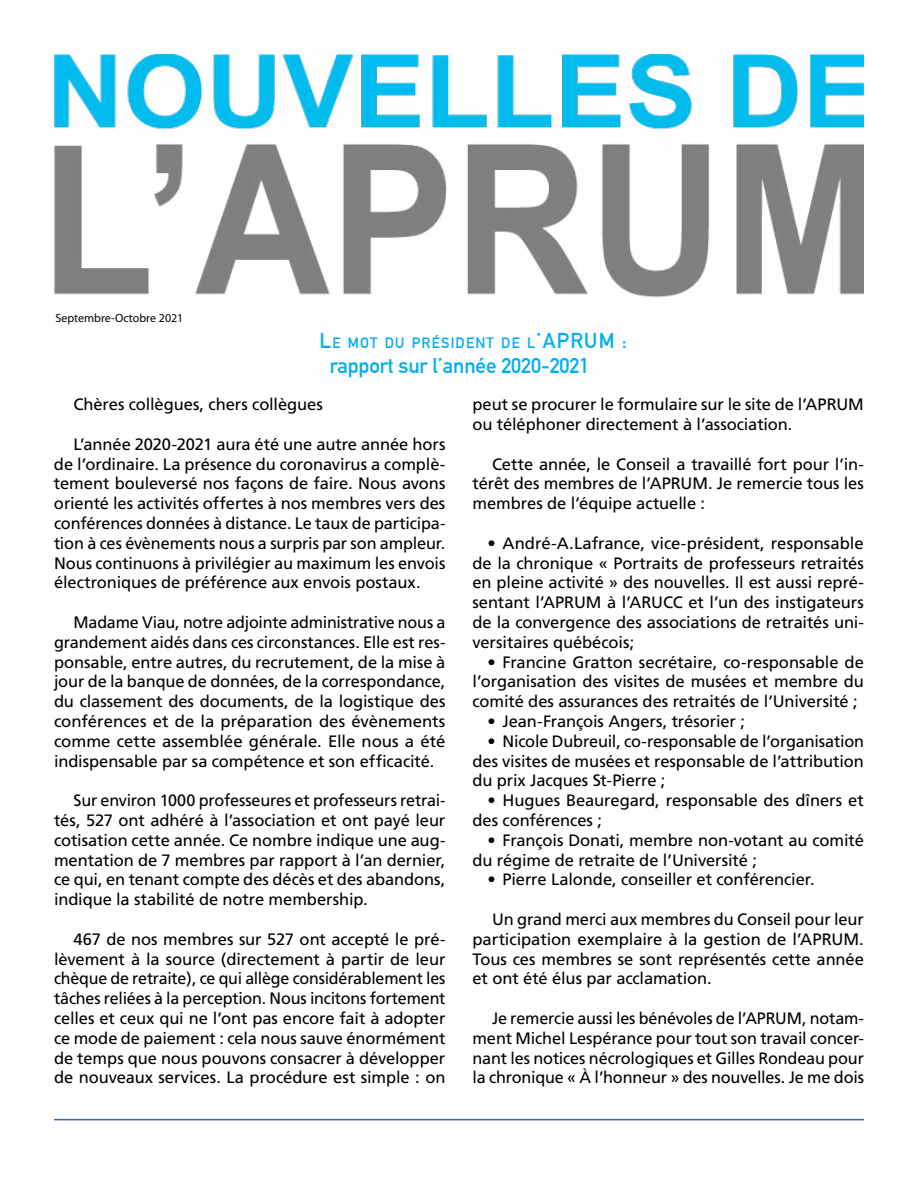
<style>
.page{position:relative;width:918px;height:1188px;background:#fff}
.page>*{position:absolute;margin:0;border:0;box-sizing:border-box;transform-origin:0 0}
.t1{font:700 21px "DIN Alternate";letter-spacing:-.005em;color:#00aeef}
.t2{font:700 21px "DIN Alternate";color:#00aeef}
.t3{font:16.5px/19.8px "Frutiger";letter-spacing:-.005em;color:#000;text-align:justify}
.t4{font:700 14.7px "DIN Alternate";letter-spacing:.08em;color:#00aeef}
.t5{font:12px "Myriad Pro";color:#000}
.s1{font-size:21px}
</style>
<div class="page">
<img style="left:54px;top:54px;width:810px;height:244px">
<hr style="left:54px;top:1119px;width:810px;height:1px;background:#3c65af">
<p class="t5" style="left:56px;top:311px;width:129px">Septembre-Octobre 2021</p>
<p class="t4" style="left:319px;top:331px;width:252px"><span class="s1">L</span>E MOT DU PRÉSIDENT DE L<span class="s1">’APRUM</span></p>
<p class="t2" style="left:622px;top:324px;width:7px">:</p>
<p class="t1" style="left:330px;top:349px;width:262px">rapport sur l’année 2020-2021</p>
<p class="t3" style="left:74px;top:394px;width:251px">Chères collègues, chers collègues</p>
<p class="t3" style="left:54px;top:434px;width:393px;text-indent:20px">L’année 2020-2021 aura été une autre année hors de l’ordinaire. La présence du coronavirus a complè&shy;tement bouleversé nos façons de faire. Nous avons orienté les activités offertes à nos membres vers des conférences données à distance. Le taux de participa&shy;tion à ces évènements nous a surpris par son ampleur.<br>Nous continuons à privilégier au maximum les envois électroniques de préférence aux envois postaux.</p>
<p class="t3" style="left:54px;top:612px;width:393px;text-indent:20px">Madame Viau, notre adjointe administrative nous a grandement aidés dans ces circonstances. Elle est res&shy;ponsable, entre autres, du recrutement, de la mise à jour de la banque de données, de la correspondance, du classement des documents, de la logistique des conférences et de la préparation des évènements comme cette assemblée générale. Elle nous a été indispensable par sa compétence et son efficacité.</p>
<p class="t3" style="left:54px;top:790px;width:393px;text-indent:20px">Sur environ 1000 professeures et professeurs retrai&shy;tés, 527 ont adhéré à l’association et ont payé leur cotisation cette année. Ce nombre indique une aug&shy;mentation de 7 membres par rapport à l’an dernier, ce qui, en tenant compte des décès et des abandons, indique la stabilité de notre membership.</p>
<p class="t3" style="left:54px;top:929px;width:393px;text-indent:20px">467 de nos membres sur 527 ont accepté le pré&shy;lèvement à la source (directement à partir de leur chèque de retraite), ce qui allège considérablement les tâches reliées à la perception. Nous incitons fortement celles et ceux qui ne l’ont pas encore fait à adopter ce mode de paiement : cela nous sauve énormément de temps que nous pouvons consacrer à développer de nouveaux services. La procédure est simple : on</p>
<p class="t3" style="left:473px;top:394px;width:393px">peut se procurer le formulaire sur le site de l’APRUM ou téléphoner directement à l’association.</p>
<p class="t3" style="left:473px;top:454px;width:393px;text-indent:20px">Cette année, le Conseil a travaillé fort pour l’in&shy;térêt des membres de l’APRUM. Je remercie tous les membres de l’équipe actuelle :</p>
<p class="t3" style="left:472px;top:533px;width:393px;text-indent:15px">• André-A.Lafrance, vice-président, responsable de la chronique « Portraits de professeurs retraités en pleine activité » des nouvelles. Il est aussi repré&shy;sentant l’APRUM à l’ARUCC et l’un des instigateurs de la convergence des associations de retraités uni&shy;versitaires québécois;</p>
<p class="t3" style="left:472px;top:652px;width:393px;text-indent:15px">• Francine Gratton secrétaire, co-responsable de l’organisation des visites de musées et membre du comité des assurances des retraités de l’Université ;</p>
<p class="t3" style="left:487px;top:711px;width:259px">• Jean-François Angers, trésorier ;</p>
<p class="t3" style="left:472px;top:731px;width:393px;text-indent:15px">• Nicole Dubreuil, co-responsable de l’organisation des visites de musées et responsable de l’attribution du prix Jacques St-Pierre ;</p>
<p class="t3" style="left:472px;top:790px;width:393px;text-indent:15px">• Hugues Beauregard, responsable des dîners et des conférences ;</p>
<p class="t3" style="left:472px;top:830px;width:393px;text-indent:15px">• François Donati, membre non-votant au comité du régime de retraite de l’Université ;</p>
<p class="t3" style="left:487px;top:870px;width:329px">• Pierre Lalonde, conseiller et conférencier.</p>
<p class="t3" style="left:472px;top:909px;width:393px;text-indent:20px">Un grand merci aux membres du Conseil pour leur participation exemplaire à la gestion de l’APRUM.<br>Tous ces membres se sont représentés cette année et ont été élus par acclamation.</p>
<p class="t3" style="left:472px;top:1008px;width:393px;text-indent:20px">Je remercie aussi les bénévoles de l’APRUM, notam&shy;ment Michel Lespérance pour tout son travail concer&shy;nant les notices nécrologiques et Gilles Rondeau pour la chronique « À l’honneur » des nouvelles. Je me dois</p>
</div>
